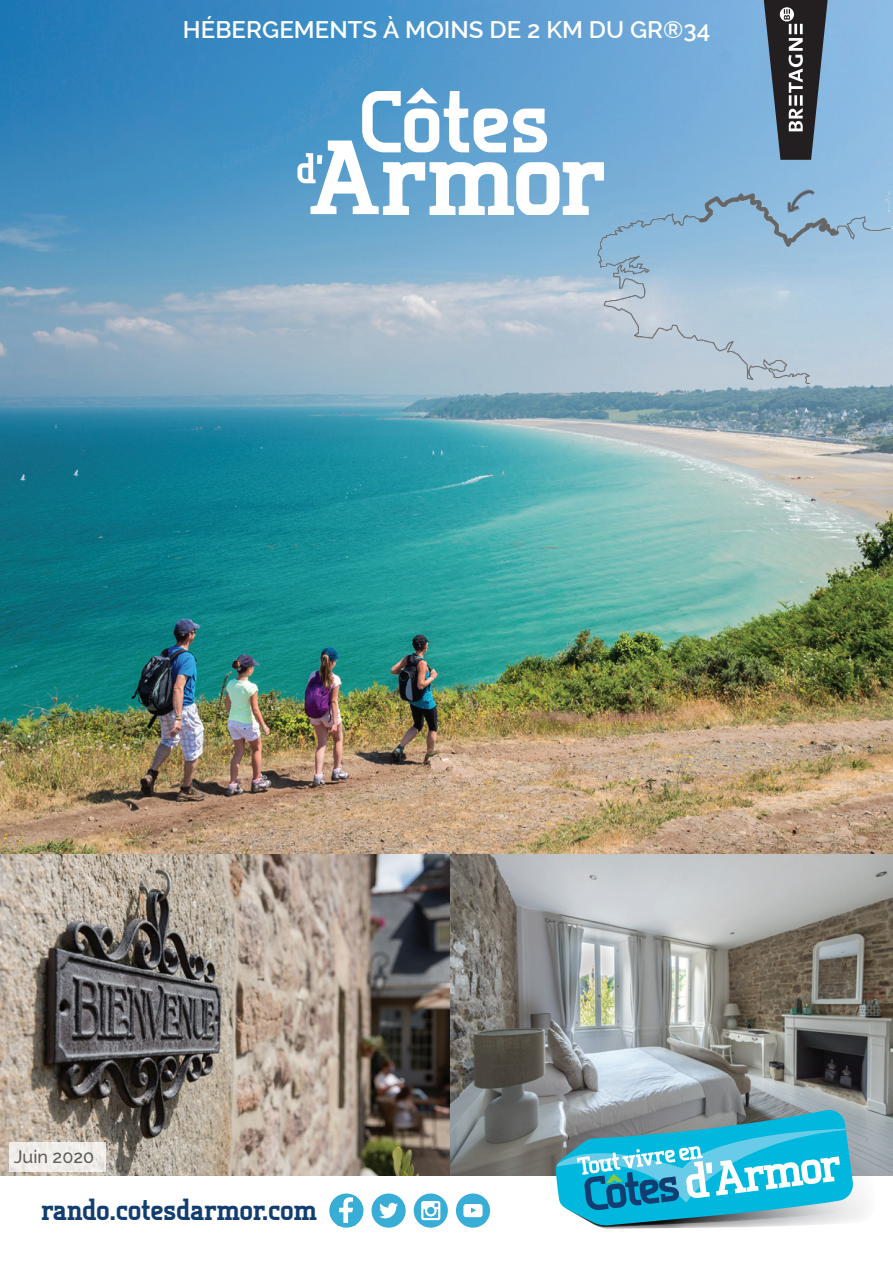
<style>
.page{position:relative;width:893px;height:1263px;background:#fff}
.page>*{position:absolute;margin:0;border:0;box-sizing:border-box;transform-origin:0 0}
.t1{font:800 28.5px "Tertre";color:#113d71}
.t2{font:28.5px "Peax Webdesignarrows";color:#5c5c5f}
.t3{font:600 24px "Raleway";color:#fff}
.t4{font:500 18px "Raleway";color:#3e3e3f}
</style>
<div class="page">
<img style="left:0;top:0;width:893px;height:855px">
<img style="left:0;top:855px;width:893px;height:321px">
<div style="left:456px;top:1193px;width:34px;height:35px;background:#38add6;border-radius:50%"></div>
<svg style="left:463px;top:1204px;width:20px;height:13px"></svg>
<div style="left:371px;top:1193px;width:35px;height:35px;background:#38add6;border-radius:50%"></div>
<svg style="left:379px;top:1203px;width:19px;height:15px"></svg>
<div style="left:414px;top:1193px;width:34px;height:35px;background:#38add6;border-radius:50%"></div>
<svg style="left:421px;top:1201px;width:19px;height:19px"></svg>
<div style="left:329px;top:1193px;width:34px;height:35px;background:#38add6;border-radius:50%"></div>
<svg style="left:339px;top:1197px;width:14px;height:26px"></svg>
<svg style="left:764px;top:0;width:64px;height:160px;background:#4e5964"></svg>
<div style="left:10px;top:1142px;width:96px;height:29px;background:#f0eeea"></div>
<svg style="left:297px;top:88px;width:307px;height:126px"></svg>
<img style="left:591px;top:192px;width:302px;height:215px">
<svg style="left:556px;top:1110px;width:319px;height:119px;background:#59b5cb"></svg>
<p class="t3" style="left:183px;top:15px;width:529px">HÉBERGEMENTS À MOINS DE 2 KM DU GR®34</p>
<p class="t2" style="left:790px;top:186px;width:29px">t</p>
<p class="t4" style="left:14px;top:1146px;width:82px">Juin 2020</p>
<p class="t1" style="left:41px;top:1191px;width:277px">rando.cotesdarmor.com</p>
</div>
